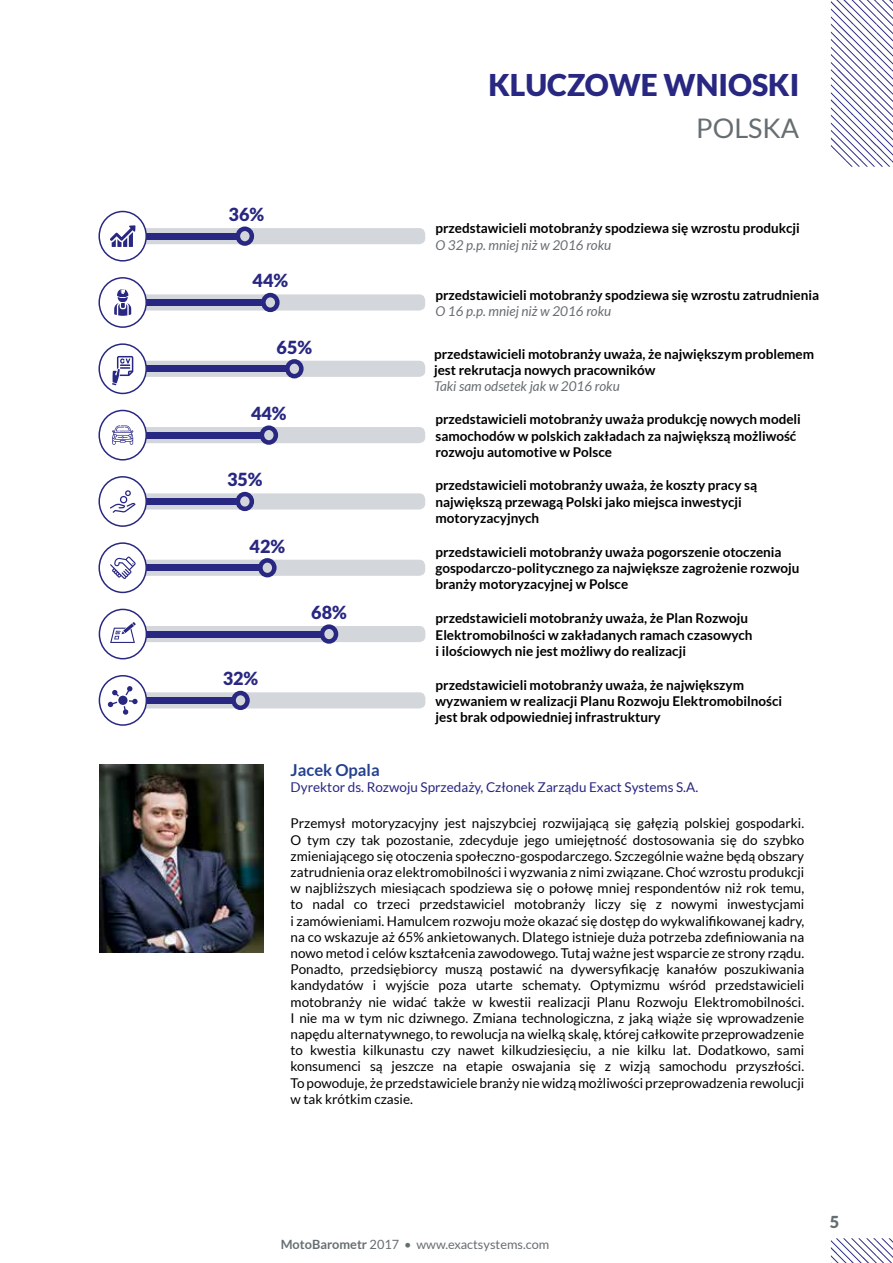
<style>
.page{position:relative;width:893px;height:1263px;background:#fff}
.page>*{position:absolute;margin:0;border:0;box-sizing:border-box;transform-origin:0 0}
.t1{font:900 30px "Lato";color:#282781}
.t2{font:27px "Lato";color:#676e72}
.t3{font:900 18px "Lato";color:#282781}
.t4{font:700 16.5px "Lato";color:#25408f}
.t5{font:900 16.5px "Lato";color:#676e72}
.t6{font:13.5px/16.2px "Lato";color:#000;text-align:justify}
.t7{font:700 13.5px/16.2px "Lato";color:#000}
.t8{font:italic 13.5px "Lato";color:#676e72}
.t9{font:13.5px "Lato";color:#282781}
.t10{font:12.75px "Lato";color:#676e72}
.s1{font-weight:700}
</style>
<div class="page">
<svg style="left:831px;top:1238px;width:62px;height:25px"></svg>
<svg style="left:830px;top:0;width:63px;height:167px"></svg>
<div style="left:123px;top:228px;width:302px;height:16px;background:#d3d6db;border-radius:6px"></div>
<div style="left:142px;top:233px;width:96px;height:6px;background:#282781"></div>
<div style="left:99px;top:211px;width:47px;height:50px;background:#fff;border-radius:50%"></div>
<div style="left:98px;top:211px;width:49px;height:51px;border:2px solid #282781;border-radius:50%"></div>
<div style="left:236px;top:226px;width:18px;height:20px;border:4px solid #282781;border-radius:50%"></div>
<div style="left:123px;top:294px;width:302px;height:16px;background:#d3d6db;border-radius:6px"></div>
<div style="left:142px;top:299px;width:122px;height:7px;background:#282781"></div>
<div style="left:99px;top:278px;width:47px;height:49px;background:#fff;border-radius:50%"></div>
<div style="left:98px;top:277px;width:49px;height:51px;border:2px solid #282781;border-radius:50%"></div>
<div style="left:261px;top:293px;width:19px;height:19px;border:4px solid #282781;border-radius:50%"></div>
<div style="left:123px;top:361px;width:302px;height:16px;background:#d3d6db;border-radius:6px"></div>
<div style="left:142px;top:365px;width:146px;height:7px;background:#282781"></div>
<div style="left:99px;top:344px;width:47px;height:49px;background:#fff;border-radius:50%"></div>
<div style="left:98px;top:343px;width:49px;height:51px;border:2px solid #282781;border-radius:50%"></div>
<div style="left:285px;top:359px;width:19px;height:19px;border:4px solid #282781;border-radius:50%"></div>
<div style="left:123px;top:427px;width:302px;height:16px;background:#d3d6db;border-radius:6px"></div>
<div style="left:142px;top:432px;width:119px;height:6px;background:#282781"></div>
<div style="left:99px;top:410px;width:47px;height:50px;background:#fff;border-radius:50%"></div>
<div style="left:98px;top:410px;width:49px;height:50px;border:2px solid #282781;border-radius:50%"></div>
<div style="left:260px;top:425px;width:18px;height:20px;border:4px solid #282781;border-radius:50%"></div>
<div style="left:123px;top:493px;width:302px;height:16px;background:#d3d6db;border-radius:6px"></div>
<div style="left:142px;top:498px;width:97px;height:7px;background:#282781"></div>
<div style="left:99px;top:477px;width:47px;height:49px;background:#fff;border-radius:50%"></div>
<div style="left:98px;top:476px;width:49px;height:51px;border:2px solid #282781;border-radius:50%"></div>
<div style="left:236px;top:492px;width:18px;height:19px;border:4px solid #282781;border-radius:50%"></div>
<div style="left:123px;top:560px;width:302px;height:16px;background:#d3d6db;border-radius:6px"></div>
<div style="left:142px;top:564px;width:118px;height:7px;background:#282781"></div>
<div style="left:99px;top:543px;width:47px;height:49px;background:#fff;border-radius:50%"></div>
<div style="left:98px;top:542px;width:49px;height:51px;border:2px solid #282781;border-radius:50%"></div>
<div style="left:258px;top:558px;width:19px;height:19px;border:4px solid #282781;border-radius:50%"></div>
<div style="left:123px;top:626px;width:302px;height:16px;background:#d3d6db;border-radius:6px"></div>
<div style="left:142px;top:631px;width:180px;height:6px;background:#282781"></div>
<div style="left:99px;top:609px;width:47px;height:50px;background:#fff;border-radius:50%"></div>
<div style="left:99px;top:609px;width:48px;height:50px;border:2px solid #282781;border-radius:50%"></div>
<div style="left:320px;top:624px;width:18px;height:20px;border:4px solid #282781;border-radius:50%"></div>
<div style="left:123px;top:692px;width:302px;height:16px;background:#d3d6db;border-radius:6px"></div>
<div style="left:142px;top:697px;width:92px;height:7px;background:#282781"></div>
<div style="left:99px;top:676px;width:47px;height:49px;background:#fff;border-radius:50%"></div>
<div style="left:99px;top:675px;width:48px;height:51px;border:2px solid #282781;border-radius:50%"></div>
<div style="left:231px;top:691px;width:19px;height:19px;border:4px solid #282781;border-radius:50%"></div>
<img style="left:100px;top:764px;width:163px;height:188px">
<svg style="left:110px;top:622px;width:26px;height:21px"></svg>
<svg style="left:110px;top:557px;width:26px;height:22px"></svg>
<svg style="left:110px;top:225px;width:25px;height:22px"></svg>
<svg style="left:114px;top:289px;width:17px;height:27px"></svg>
<svg style="left:112px;top:425px;width:21px;height:20px"></svg>
<svg style="left:112px;top:356px;width:21px;height:29px"></svg>
<svg style="left:110px;top:490px;width:26px;height:23px"></svg>
<svg style="left:108px;top:686px;width:30px;height:29px"></svg>
<div style="left:118px;top:696px;width:10px;height:9px;background:#282781;border-radius:50%"></div>
<h3 class="t3" style="left:229px;top:204px;width:37px">36%</h3>
<h3 class="t3" style="left:253px;top:270px;width:37px">44%</h3>
<h3 class="t3" style="left:277px;top:336px;width:37px">65%</h3>
<h3 class="t3" style="left:251px;top:403px;width:37px">44%</h3>
<h3 class="t3" style="left:227px;top:469px;width:37px">35%</h3>
<h3 class="t3" style="left:250px;top:535px;width:37px">42%</h3>
<h3 class="t3" style="left:223px;top:668px;width:37px">32%</h3>
<h3 class="t3" style="left:311px;top:602px;width:37px">68%</h3>
<h1 class="t1" style="left:488px;top:67px;width:312px">KLUCZOWE WNIOSKI</h1>
<h2 class="t2" style="left:696px;top:113px;width:104px">POLSKA</h2>
<p class="t7" style="left:435px;top:220px;width:366px">przedstawicieli motobranży spodziewa się wzrostu produkcji</p>
<p class="t8" style="left:435px;top:237px;width:177px">O 32 p.p. mniej niż w 2016 roku</p>
<p class="t7" style="left:435px;top:287px;width:385px">przedstawicieli motobranży spodziewa się wzrostu zatrudnienia</p>
<p class="t8" style="left:435px;top:304px;width:177px">O 16 p.p. mniej niż w 2016 roku</p>
<p class="t7" style="left:434px;top:345px;width:382px">przedstawicieli motobranży uważa, że największym problemem jest rekrutacja nowych pracowników</p>
<p class="t8" style="left:434px;top:378px;width:187px">Taki sam odsetek jak w 2016 roku</p>
<p class="t7" style="left:435px;top:411px;width:367px">przedstawicieli motobranży uważa produkcję nowych modeli samochodów w polskich zakładach za największą możliwość rozwoju automotive w Polsce</p>
<p class="t7" style="left:435px;top:477px;width:323px">przedstawicieli motobranży uważa, że koszty pracy są największą przewagą Polski jako miejsca inwestycji motoryzacyjnych</p>
<p class="t7" style="left:435px;top:544px;width:365px">przedstawicieli motobranży uważa pogorszenie otoczenia gospodarczo-politycznego za największe zagrożenie rozwoju branży motoryzacyjnej w Polsce</p>
<p class="t7" style="left:436px;top:610px;width:318px">przedstawicieli motobranży uważa, że Plan Rozwoju<br>Elektromobilności w zakładanych ramach czasowych i ilościowych nie jest możliwy do realizacji</p>
<p class="t7" style="left:436px;top:676px;width:348px">przedstawicieli motobranży uważa, że największym wyzwaniem w realizacji Planu Rozwoju Elektromobilności jest brak odpowiedniej infrastruktury</p>
<p class="t4" style="left:291px;top:761px;width:91px">Jacek Opala</p>
<p class="t9" style="left:291px;top:780px;width:409px">Dyrektor ds. Rozwoju Sprzedaży, Członek Zarządu Exact Systems S.A.</p>
<p class="t6" style="left:291px;top:815px;width:515px">Przemysł motoryzacyjny jest najszybciej rozwijającą się gałęzią polskiej gospodarki.<br>O tym czy tak pozostanie, zdecyduje jego umiejętność dostosowania się do szybko zmieniającego się otoczenia społeczno-gospodarczego. Szczególnie ważne będą obszary zatrudnienia oraz elektromobilności i wyzwania z nimi związane. Choć wzrostu produkcji w najbliższych miesiącach spodziewa się o połowę mniej respondentów niż rok temu, to nadal co trzeci przedstawiciel motobranży liczy się z nowymi inwestycjami i zamówieniami. Hamulcem rozwoju może okazać się dostęp do wykwalifikowanej kadry, na co wskazuje aż 65% ankietowanych. Dlatego istnieje duża potrzeba zdefiniowania na nowo metod i celów kształcenia zawodowego. Tutaj ważne jest wsparcie ze strony rządu.<br>Ponadto, przedsiębiorcy muszą postawić na dywersyfikację kanałów poszukiwania kandydatów i wyjście poza utarte schematy. Optymizmu wśród przedstawicieli motobranży nie widać także w kwestii realizacji Planu Rozwoju Elektromobilności.<br>I nie ma w tym nic dziwnego. Zmiana technologiczna, z jaką wiąże się wprowadzenie napędu alternatywnego, to rewolucja na wielką skalę, której całkowite przeprowadzenie to kwestia kilkunastu czy nawet kilkudziesięciu, a nie kilku lat. Dodatkowo, sami konsumenci są jeszcze na etapie oswajania się z wizją samochodu przyszłości.<br>To powoduje, że przedstawiciele branży nie widzą możliwości przeprowadzenia rewolucji w tak krótkim czasie.</p>
<p class="t10" style="left:281px;top:1237px;width:270px"><span class="s1">MotoBarometr</span> 2017 • www.exactsystems.com</p>
<p class="t5" style="left:830px;top:1212px;width:11px">5</p>
</div>
